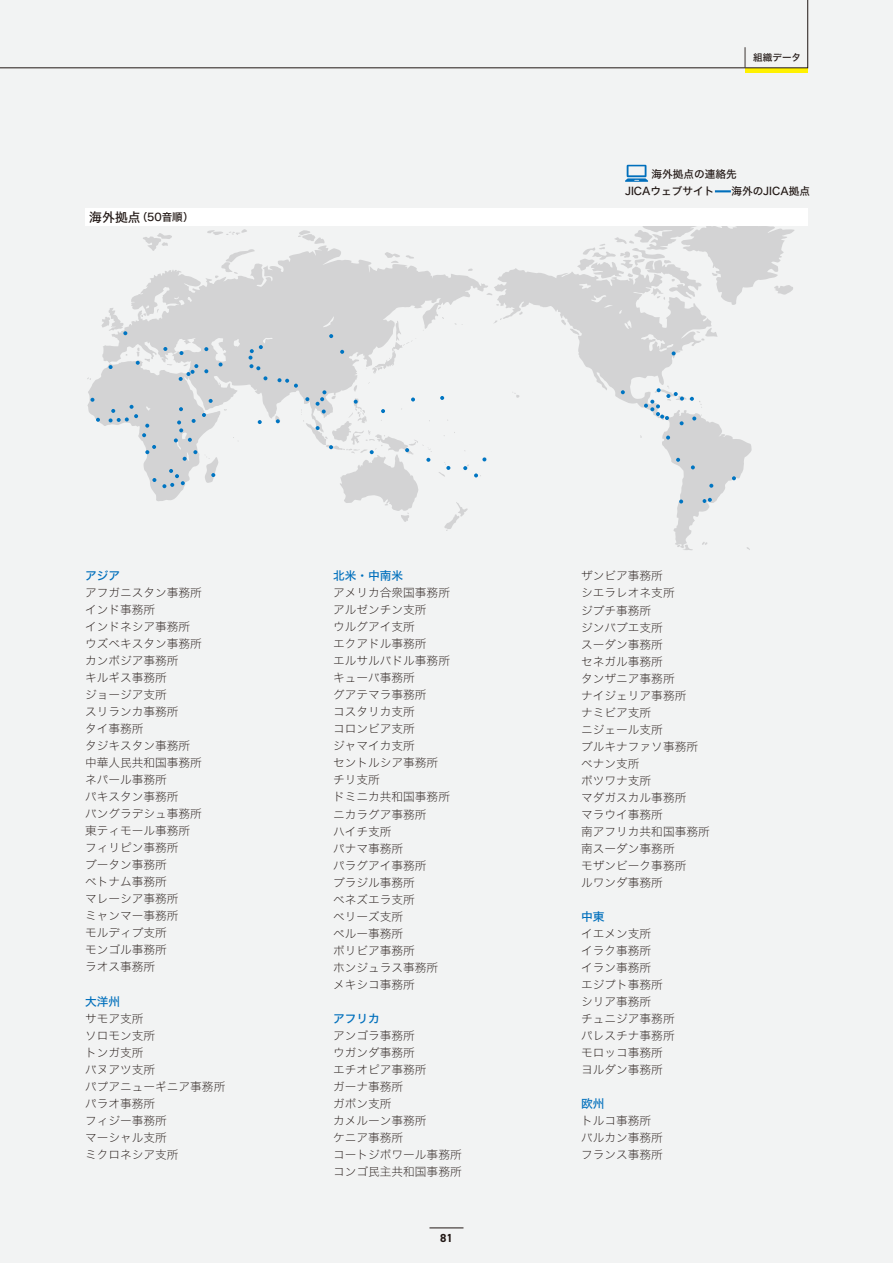
<style>
.page{position:relative;width:893px;height:1263px;background:#f2f3f3}
.page>*{position:absolute;margin:0;border:0;box-sizing:border-box;transform-origin:0 0}
.t1{font:11.7px/17px "Hira Kaku Std W1";color:#221815}
.t2{font:11.7px "Hira Kaku Std W5";color:#006fbc}
.t3{font:700 11.7px "DIN2014";color:#221815}
.t4{font:10.65px/17px "Hira Kaku Std W5";color:#221815}
.t5{font:9.6px "Hira Kaku Std W5";color:#221815}
.s1{font-size:12.75px}
.s2{font-size:20.25px}
</style>
<div class="page">
<svg style="left:143px;top:233px;width:29px;height:12px"></svg>
<svg style="left:298px;top:230px;width:27px;height:14px"></svg>
<svg style="left:207px;top:229px;width:40px;height:6px"></svg>
<svg style="left:444px;top:502px;width:24px;height:29px"></svg>
<svg style="left:494px;top:268px;width:258px;height:277px"></svg>
<svg style="left:676px;top:544px;width:17px;height:6px"></svg>
<svg style="left:702px;top:541px;width:6px;height:4px"></svg>
<svg style="left:512px;top:392px;width:8px;height:6px"></svg>
<svg style="left:577px;top:225px;width:218px;height:80px"></svg>
<svg style="left:87px;top:245px;width:401px;height:256px"></svg>
<svg style="left:101px;top:308px;width:26px;height:27px"></svg>
<svg style="left:90px;top:398px;width:4px;height:4px"></svg>
<svg style="left:109px;top:365px;width:4px;height:4px"></svg>
<svg style="left:152px;top:478px;width:4px;height:4px"></svg>
<svg style="left:204px;top:369px;width:4px;height:4px"></svg>
<svg style="left:263px;top:376px;width:4px;height:4px"></svg>
<svg style="left:440px;top:396px;width:4px;height:4px"></svg>
<svg style="left:672px;top:351px;width:4px;height:4px"></svg>
<svg style="left:732px;top:476px;width:4px;height:4px"></svg>
<svg style="left:666px;top:436px;width:4px;height:4px"></svg>
<svg style="left:691px;top:465px;width:4px;height:4px"></svg>
<svg style="left:676px;top:458px;width:4px;height:4px"></svg>
<svg style="left:709px;top:484px;width:4px;height:4px"></svg>
<svg style="left:679px;top:499px;width:4px;height:4px"></svg>
<svg style="left:703px;top:498px;width:9px;height:5px"></svg>
<svg style="left:438px;top:462px;width:12px;height:15px"></svg>
<svg style="left:621px;top:390px;width:4px;height:4px"></svg>
<svg style="left:463px;top:457px;width:24px;height:20px"></svg>
<svg style="left:258px;top:420px;width:4px;height:4px"></svg>
<svg style="left:248px;top:345px;width:15px;height:25px"></svg>
<svg style="left:179px;top:351px;width:4px;height:4px"></svg>
<svg style="left:163px;top:347px;width:4px;height:4px"></svg>
<svg style="left:174px;top:438px;width:4px;height:4px"></svg>
<svg style="left:179px;top:364px;width:19px;height:17px"></svg>
<svg style="left:205px;top:454px;width:13px;height:29px"></svg>
<svg style="left:183px;top:457px;width:4px;height:4px"></svg>
<svg style="left:162px;top:469px;width:23px;height:19px"></svg>
<svg style="left:193px;top:450px;width:4px;height:4px"></svg>
<svg style="left:188px;top:438px;width:4px;height:4px"></svg>
<svg style="left:179px;top:407px;width:4px;height:4px"></svg>
<svg style="left:202px;top:413px;width:4px;height:4px"></svg>
<svg style="left:209px;top:399px;width:4px;height:4px"></svg>
<svg style="left:192px;top:419px;width:4px;height:4px"></svg>
<svg style="left:109px;top:405px;width:40px;height:32px"></svg>
<svg style="left:136px;top:347px;width:14px;height:18px"></svg>
<svg style="left:275px;top:321px;width:157px;height:201px"></svg>
<svg style="left:219px;top:362px;width:4px;height:4px"></svg>
<svg style="left:177px;top:420px;width:6px;height:12px"></svg>
<svg style="left:644px;top:386px;width:58px;height:39px"></svg>
<svg style="left:96px;top:418px;width:4px;height:4px"></svg>
<svg style="left:204px;top:347px;width:4px;height:4px"></svg>
<svg style="left:145px;top:445px;width:11px;height:9px"></svg>
<svg style="left:745px;top:68px;width:63px;height:4px"></svg>
<svg style="left:0;top:0;width:808px;height:68px"></svg>
<div style="left:85px;top:208px;width:723px;height:17px;background:#fff"></div>
<svg style="left:625px;top:165px;width:23px;height:17px"></svg>
<svg style="left:715px;top:190px;width:16px;height:2px"></svg>
<hr style="left:429px;top:1228px;width:34px;height:1px;background:#221815">
<p class="t4" style="left:89px;top:209px;width:106px"><span class="s1">海外拠点</span>（50音順）</p>
<p class="t5" style="left:740px;top:50px;width:63px"><span class="s2">│</span> 組織データ</p>
<p class="t4" style="left:625px;top:166px;width:113px;text-indent:27px">海外拠点の連絡先<br>JICAウェブサイト</p>
<p class="t4" style="left:731px;top:183px;width:80px">海外のJICA拠点</p>
<p class="t2" style="left:85px;top:567px;width:37px">アジア</p>
<p class="t1" style="left:85px;top:584px;width:118px">アフガニスタン事務所インド事務所<br>インドネシア事務所ウズベキスタン事務所カンボジア事務所<br>キルギス事務所<br>ジョージア支所<br>スリランカ事務所<br>タイ事務所<br>タジキスタン事務所中華人民共和国事務所ネパール事務所<br>パキスタン事務所<br>バングラデシュ事務所東ティモール事務所フィリピン事務所<br>ブータン事務所<br>ベトナム事務所<br>マレーシア事務所<br>ミャンマー事務所<br>モルディブ支所<br>モンゴル事務所<br>ラオス事務所</p>
<p class="t2" style="left:85px;top:992px;width:37px">大洋州</p>
<p class="t1" style="left:85px;top:1009px;width:142px">サモア支所<br>ソロモン支所<br>トンガ支所<br>バヌアツ支所<br>パプアニューギニア事務所パラオ事務所<br>フィジー事務所<br>マーシャル支所<br>ミクロネシア支所</p>
<p class="t2" style="left:333px;top:567px;width:72px">北米・中南米</p>
<p class="t1" style="left:333px;top:584px;width:118px">アメリカ合衆国事務所アルゼンチン支所<br>ウルグアイ支所<br>エクアドル事務所<br>エルサルバドル事務所キューバ事務所<br>グアテマラ事務所<br>コスタリカ支所<br>コロンビア支所<br>ジャマイカ支所<br>セントルシア事務所チリ支所<br>ドミニカ共和国事務所ニカラグア事務所<br>ハイチ支所<br>パナマ事務所<br>パラグアイ事務所<br>ブラジル事務所<br>ベネズエラ支所<br>ベリーズ支所<br>ペルー事務所<br>ボリビア事務所<br>ホンジュラス事務所メキシコ事務所</p>
<p class="t2" style="left:333px;top:1009px;width:48px">アフリカ</p>
<p class="t1" style="left:333px;top:1026px;width:130px">アンゴラ事務所<br>ウガンダ事務所<br>エチオピア事務所<br>ガーナ事務所<br>ガボン支所<br>カメルーン事務所<br>ケニア事務所<br>コートジボワール事務所コンゴ民主共和国事務所</p>
<p class="t3" style="left:440px;top:1230px;width:14px">81</p>
<p class="t1" style="left:581px;top:567px;width:130px">ザンビア事務所<br>シエラレオネ支所<br>ジブチ事務所<br>ジンバブエ支所<br>スーダン事務所<br>セネガル事務所<br>タンザニア事務所<br>ナイジェリア事務所<br>ナミビア支所<br>ニジェール支所<br>ブルキナファソ事務所ベナン支所<br>ボツワナ支所<br>マダガスカル事務所<br>マラウイ事務所<br>南アフリカ共和国事務所南スーダン事務所<br>モザンビーク事務所<br>ルワンダ事務所</p>
<p class="t2" style="left:581px;top:907px;width:25px">中東</p>
<p class="t1" style="left:581px;top:924px;width:95px">イエメン支所<br>イラク事務所<br>イラン事務所<br>エジプト事務所シリア事務所<br>チュニジア事務所パレスチナ事務所モロッコ事務所ヨルダン事務所</p>
<p class="t2" style="left:581px;top:1094px;width:25px">欧州</p>
<p class="t1" style="left:581px;top:1112px;width:83px">トルコ事務所バルカン事務所フランス事務所</p>
</div>
